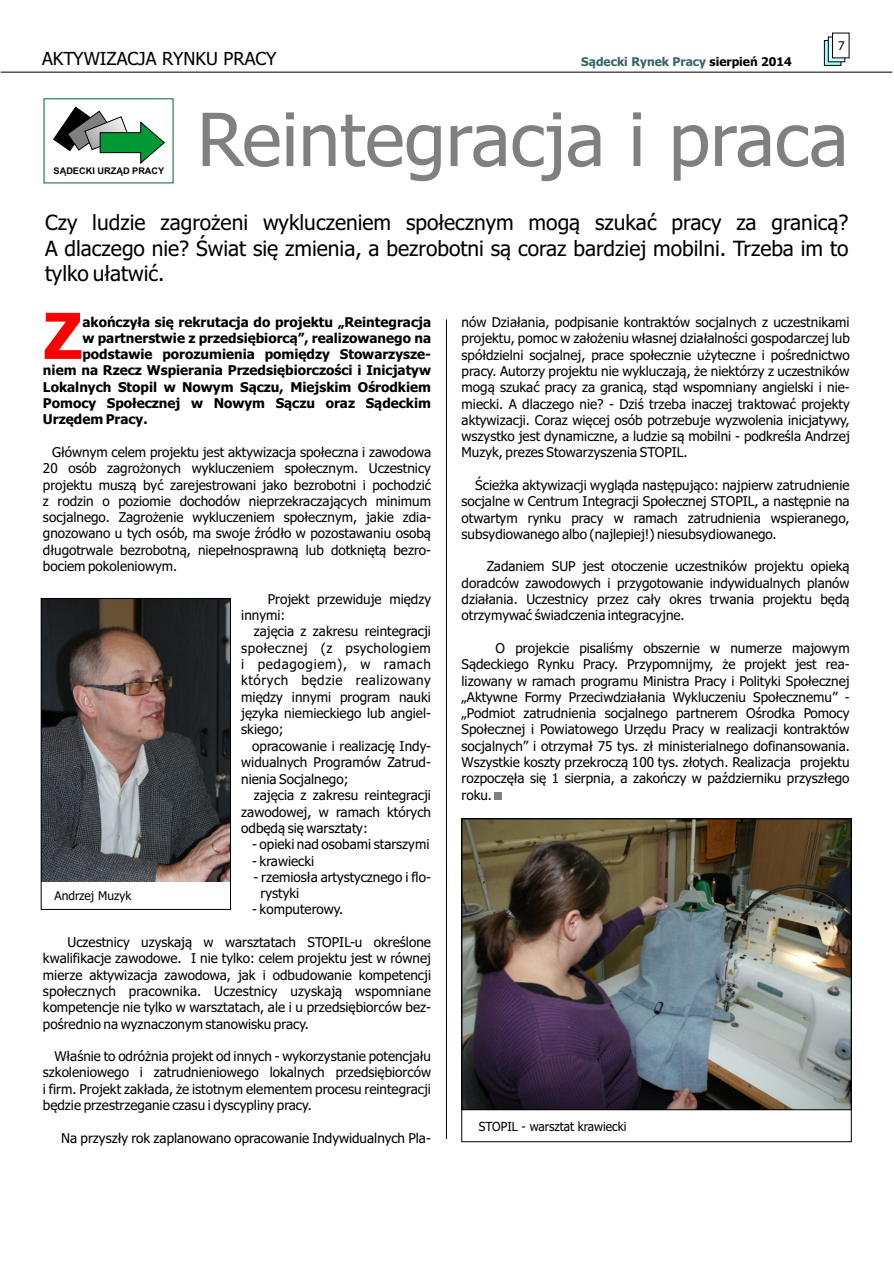
<style>
.page{position:relative;width:894px;height:1263px;background:#fff}
.page>*{position:absolute;margin:0;border:0;box-sizing:border-box;transform-origin:0 0}
.t1{font:73.2px "Tahoma";color:#808080}
.t2{font:700 63.45px "Tahoma";color:#f00}
.t3{font:21px/25.3px "Tahoma";color:#000;text-align:justify}
.t4{font:18px "Tahoma";color:#000}
.t5{font:13.5px/16.4px "Tahoma";color:#000}
.t6{font:700 13.5px "Tahoma";color:#000}
.t7{font:13.5px "Tahoma";letter-spacing:.04em;color:#000}
.t8{font:13.5px "Tahoma";letter-spacing:.05em;color:#000}
.t9{font:12.45px "Tahoma";color:#000;scale:.96 1}
.t10{font:700 12px "Tahoma";color:#366}
.t11{font:12px "Tahoma";color:#000}
.t12{font:700 9.15px "Arial";color:#000}
.s1{color:#000}
</style>
<div class="page">
<svg style="left:53px;top:107px;width:112px;height:57px"></svg>
<hr style="left:446px;top:319px;width:1px;height:820px;background:#000">
<img style="left:43px;top:600px;width:186px;height:281px">
<div style="left:41px;top:598px;width:190px;height:312px;border:1px solid #000"></div>
<img style="left:464px;top:821px;width:385px;height:287px">
<div style="left:462px;top:819px;width:389px;height:323px;border:1px solid #000"></div>
<div style="left:495px;top:792px;width:7px;height:7px;background:#808080"></div>
<svg style="left:824px;top:40px;width:17px;height:26px"></svg>
<svg style="left:828px;top:37px;width:17px;height:25px"></svg>
<div style="left:832px;top:33px;width:17px;height:25px;background:#fff;border:1px solid #000"></div>
<hr style="left:1px;top:72px;width:891px;height:1px;background:#000">
<h3 class="t4" style="left:42px;top:51px;width:236px">AKTYWIZACJA RYNKU PRACY</h3>
<p class="t10" style="left:581px;top:57px;width:212px">S¹decki Rynek Pracy <span class="s1">sierpieñ 2014</span></p>
<p class="t11" style="left:838px;top:41px;width:8px">7</p>
<p class="t12" style="left:54px;top:168px;width:112px">S¥DECKI URZ¥D PRACY</p>
<h1 class="t1" style="left:197px;top:110px;width:653px">Reintegracja i praca</h1>
<h3 class="t3" style="left:45px;top:212px;width:805px">Czy ludzie zagro¿eni wykluczeniem spo³ecznym mog¹ szukaæ pracy za granic¹?<br>A dlaczego nie? Œwiat siê zmienia, a bezrobotni s¹ coraz bardziej mobilni. Trzeba im to tylko u³atwiæ.</h3>
<h2 class="t2" style="left:43px;top:310px;width:41px">Z</h2>
<p class="t6" style="left:82px;top:316px;width:350px">akoñczy³a siê rekrutacja do projektu „Reintegracja</p>
<p class="t5" style="left:462px;top:315px;width:390px">nów Dzia³ania, podpisanie kontraktów socjalnych z uczestnikami</p>
<p class="t6" style="left:82px;top:333px;width:350px">w partnerstwie z przedsiêbiorc¹”, realizowanego na</p>
<p class="t5" style="left:462px;top:331px;width:390px">projektu, pomoc w za³o¿eniu w³asnej dzia³alnoœci gospodarczej lub</p>
<p class="t6" style="left:82px;top:349px;width:350px">podstawie porozumienia pomiêdzy Stowarzysze-</p>
<p class="t5" style="left:462px;top:348px;width:390px">spó³dzielni socjalnej, prace spo³ecznie u¿yteczne i poœrednictwo</p>
<p class="t6" style="left:43px;top:365px;width:390px">niem na Rzecz Wspierania Przedsiêbiorczoœci i Inicjatyw</p>
<p class="t5" style="left:462px;top:364px;width:390px">pracy. Autorzy projektu nie wykluczaj¹, ¿e niektórzy z uczestników</p>
<p class="t6" style="left:43px;top:381px;width:390px">Lokalnych Stopil w Nowym S¹czu, Miejskim Oœrodkiem</p>
<p class="t5" style="left:462px;top:380px;width:390px">mog¹ szukaæ pracy za granic¹, st¹d wspomniany angielski i nie-</p>
<p class="t6" style="left:43px;top:398px;width:390px">Pomocy Spo³ecznej w Nowym S¹czu oraz S¹deckim</p>
<p class="t5" style="left:462px;top:397px;width:390px">miecki. A dlaczego nie? - Dziœ trzeba inaczej traktowaæ projekty</p>
<p class="t6" style="left:43px;top:414px;width:106px">Urzêdem Pracy.</p>
<p class="t5" style="left:462px;top:413px;width:390px">aktywizacji. Coraz wiêcej osób potrzebuje wyzwolenia inicjatywy, wszystko jest dynamiczne, a ludzie s¹ mobilni - podkreœla Andrzej</p>
<p class="t5" style="left:52px;top:445px;width:381px">G³ównym celem projektu jest aktywizacja spo³eczna i zawodowa</p>
<p class="t5" style="left:462px;top:445px;width:228px">Muzyk, prezes Stowarzyszenia STOPIL.</p>
<p class="t5" style="left:43px;top:461px;width:390px">20 osób zagro¿onych wykluczeniem spo³ecznym. Uczestnicy projektu musz¹ byæ zarejestrowani jako bezrobotni i pochodziæ</p>
<p class="t5" style="left:475px;top:478px;width:376px">Œcie¿ka aktywizacji wygl¹da nastêpuj¹co: najpierw zatrudnienie</p>
<p class="t5" style="left:43px;top:494px;width:390px">z rodzin o poziomie dochodów nieprzekraczaj¹cych minimum</p>
<p class="t5" style="left:462px;top:494px;width:390px">socjalne w Centrum Integracji Spo³ecznej STOPIL, a nastêpnie na</p>
<p class="t5" style="left:43px;top:510px;width:390px">socjalnego. Zagro¿enie wykluczeniem spo³ecznym, jakie zdia-</p>
<p class="t5" style="left:462px;top:511px;width:390px">otwartym rynku pracy w ramach zatrudnienia wspieranego,</p>
<p class="t5" style="left:43px;top:526px;width:390px">gnozowano u tych osób, ma swoje Ÿród³o w pozostawaniu osob¹</p>
<p class="t5" style="left:462px;top:527px;width:317px">subsydiowanego albo (najlepiej!) niesubsydiowanego.</p>
<p class="t5" style="left:43px;top:543px;width:390px">d³ugotrwale bezrobotn¹, niepe³nosprawn¹ lub dotkniêt¹ bezro&shy;bociem pokoleniowym.</p>
<p class="t5" style="left:462px;top:560px;width:390px;text-align:right">Zadaniem SUP jest otoczenie uczestników projektu opiek¹ doradców zawodowych i przygotowanie indywidualnych planów</p>
<p class="t5" style="left:268px;top:592px;width:165px">Projekt przewiduje miêdzy</p>
<p class="t5" style="left:462px;top:592px;width:390px">dzia³ania. Uczestnicy przez ca³y okres trwania projektu bêd¹</p>
<p class="t5" style="left:241px;top:608px;width:46px">innymi:</p>
<p class="t5" style="left:462px;top:608px;width:225px">otrzymywaæ œwiadczenia integracyjne.</p>
<p class="t5" style="left:241px;top:624px;width:191px;text-align:right">zajêcia z zakresu reintegracji spo³ecznej (z psychologiem</p>
<p class="t5" style="left:496px;top:641px;width:356px">O projekcie pisaliœmy obszernie w numerze majowym</p>
<p class="t8" style="left:241px;top:659px;width:191px">i pedagogiem), w ramach</p>
<p class="t5" style="left:462px;top:657px;width:390px">S¹deckiego Rynku Pracy. Przypomnijmy, ¿e projekt jest rea-</p>
<p class="t7" style="left:241px;top:675px;width:191px">których bêdzie realizowany</p>
<p class="t5" style="left:462px;top:674px;width:390px">lizowany w ramach programu Ministra Pracy i Polityki Spo³ecznej</p>
<p class="t5" style="left:241px;top:690px;width:191px">miêdzy innymi program nauki</p>
<p class="t5" style="left:462px;top:690px;width:390px">„Aktywne Formy Przeciwdzia³ania Wykluczeniu Spo³ecznemu” -</p>
<p class="t5" style="left:241px;top:706px;width:191px">jêzyka niemieckiego lub angiel-</p>
<p class="t5" style="left:462px;top:706px;width:390px">„Podmiot zatrudnienia socjalnego partnerem Oœrodka Pomocy</p>
<p class="t5" style="left:241px;top:722px;width:44px">skiego;</p>
<p class="t5" style="left:462px;top:722px;width:390px">Spo³ecznej i Powiatowego Urzêdu Pracy w realizacji kontraktów</p>
<p class="t5" style="left:252px;top:739px;width:180px">opracowanie i realizacjê Indy-</p>
<p class="t5" style="left:462px;top:739px;width:390px">socjalnych” i otrzyma³ 75 tys. z³ ministerialnego dofinansowania.</p>
<p class="t5" style="left:241px;top:755px;width:191px">widualnych Programów Zatrud-</p>
<p class="t5" style="left:462px;top:755px;width:390px">Wszystkie koszty przekrocz¹ 100 tys. z³otych. Realizacja projektu</p>
<p class="t5" style="left:241px;top:772px;width:109px">nienia Socjalnego;</p>
<p class="t5" style="left:462px;top:771px;width:390px">rozpoczê³a siê 1 sierpnia, a zakoñczy w paŸdzierniku przysz³ego</p>
<p class="t5" style="left:254px;top:788px;width:179px">zajêcia z zakresu reintegracji</p>
<p class="t5" style="left:462px;top:788px;width:32px">roku.</p>
<p class="t5" style="left:241px;top:805px;width:191px">zawodowej, w ramach których odbêd¹ siê warsztaty:</p>
<p class="t5" style="left:252px;top:837px;width:179px">- opieki nad osobami starszymi</p>
<p class="t5" style="left:252px;top:854px;width:64px">- krawiecki</p>
<p class="t5" style="left:261px;top:870px;width:172px;text-indent:-7px">- rzemios³a artystycznego i flo&shy;rystyki</p>
<p class="t5" style="left:252px;top:902px;width:93px">- komputerowy.</p>
<p class="t5" style="left:43px;top:935px;width:390px;text-align:justify;text-indent:25px">Uczestnicy uzyskaj¹ w warsztatach STOPIL-u okreœlone kwalifikacje zawodowe. I nie tylko: celem projektu jest w równej mierze aktywizacja zawodowa, jak i odbudowanie kompetencji spo³ecznych pracownika. Uczestnicy uzyskaj¹ wspomniane kompetencje nie tylko w warsztatach, ale i u przedsiêbiorców bez&shy;poœrednio na wyznaczonym stanowisku pracy.</p>
<p class="t5" style="left:43px;top:1049px;width:390px;text-align:justify;text-indent:11px">W³aœnie to odró¿nia projekt od innych - wykorzystanie potencja³u szkoleniowego i zatrudnieniowego lokalnych przedsiêbiorców i firm. Projekt zak³ada, ¿e istotnym elementem procesu reintegracji bêdzie przestrzeganie czasu i dyscypliny pracy.</p>
<p class="t5" style="left:61px;top:1131px;width:371px">Na przysz³y rok zaplanowano opracowanie Indywidualnych Pla-</p>
<p class="t11" style="left:54px;top:891px;width:78px">Andrzej Muzyk</p>
<p class="t9" style="left:479px;top:1121px;width:155px">STOPIL - warsztat krawiecki</p>
</div>
